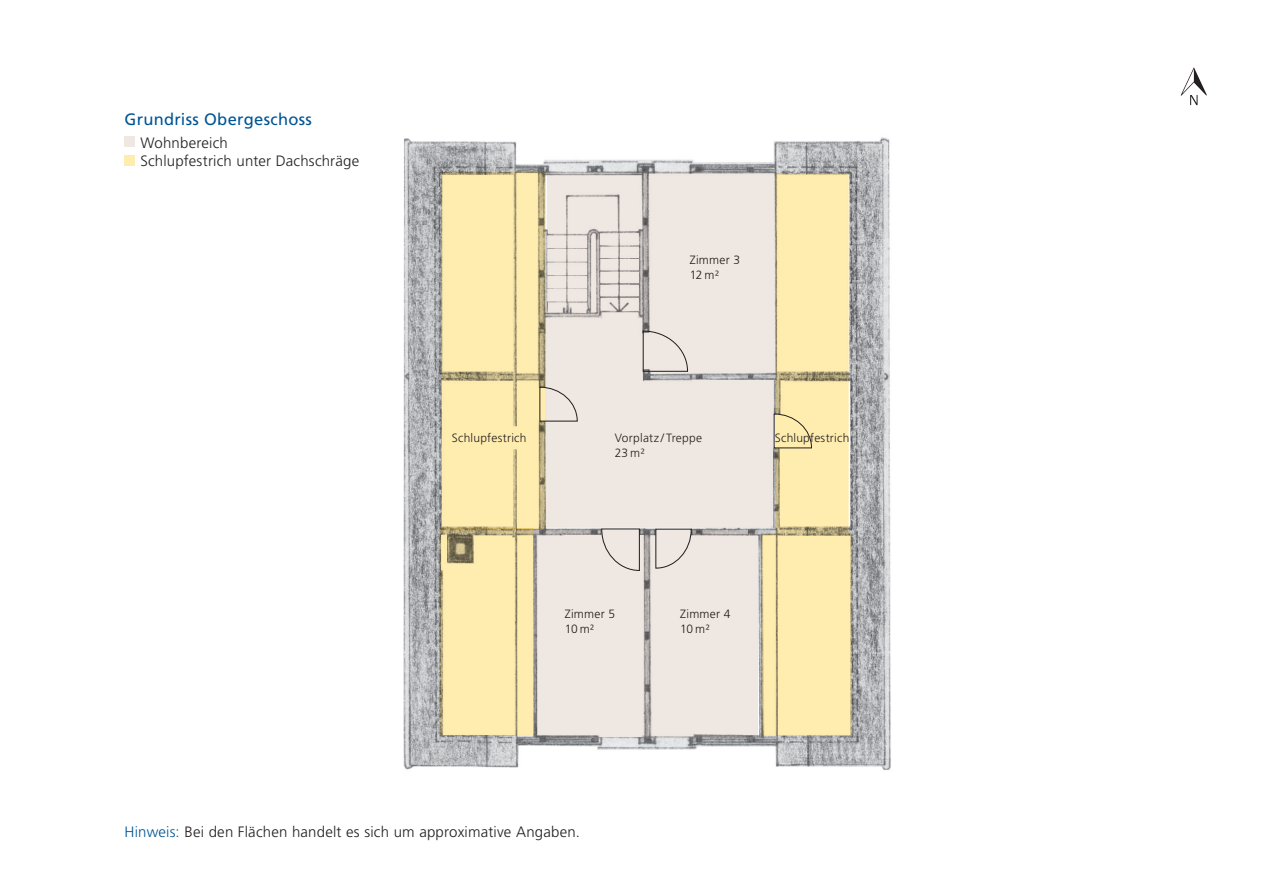
<style>
.page{position:relative;width:1263px;height:893px;background:#fff}
.page>*{position:absolute;margin:0;border:0;box-sizing:border-box;transform-origin:0 0}
.t1{font:16.5px "Frutiger LT Std";letter-spacing:.02em;color:#005595}
.t2{font:300 15px "Frutiger LT Std";letter-spacing:.01em;color:#231f20}
.t3{font:300 12px/15px "Frutiger LT Std";letter-spacing:.02em;color:#231f20}
.s1{color:#005595}
</style>
<div class="page">
<div style="left:125px;top:137px;width:10px;height:10px;background:#efe7e1"></div>
<img style="left:403px;top:137px;width:488px;height:633px">
<svg style="left:441px;top:172px;width:104px;height:357px;fill:#ffecaf"></svg>
<div style="left:125px;top:155px;width:10px;height:10px;background:#ffecaf"></div>
<svg style="left:439px;top:529px;width:94px;height:207px;fill:#ffecaf"></svg>
<div style="left:761px;top:533px;width:90px;height:203px;background:#ffecaf"></div>
<svg style="left:774px;top:173px;width:75px;height:360px"></svg>
<svg style="left:546px;top:172px;width:229px;height:202px"></svg>
<div style="left:545px;top:312px;width:229px;height:216px;background:#efe7e1"></div>
<svg style="left:533px;top:529px;width:225px;height:207px;fill:#efe7e1"></svg>
<svg style="left:1181px;top:67px;width:26px;height:38px"></svg>
<p class="t1" style="left:125px;top:110px;width:189px">Grundriss Obergeschoss</p>
<p class="t2" style="left:140px;top:134px;width:89px">Wohnbereich</p>
<p class="t2" style="left:140px;top:152px;width:220px">Schlupfestrich unter Dachschräge</p>
<p class="t3" style="left:690px;top:252px;width:52px">Zimmer 3<br>12 m2</p>
<p class="t3" style="left:452px;top:430px;width:76px">Schlupfestrich</p>
<p class="t3" style="left:615px;top:430px;width:89px">Vorplatz / Treppe</p>
<p class="t3" style="left:775px;top:430px;width:76px">Schlupfestrich</p>
<p class="t3" style="left:615px;top:445px;width:31px">23 m2</p>
<p class="t3" style="left:565px;top:606px;width:52px">Zimmer 5<br>10 m2</p>
<p class="t3" style="left:680px;top:606px;width:52px">Zimmer 4<br>10 m2</p>
<p class="t2" style="left:125px;top:824px;width:457px"><span class="s1">Hinweis:</span> Bei den Flächen handelt es sich um approximative Angaben.</p>
</div>
